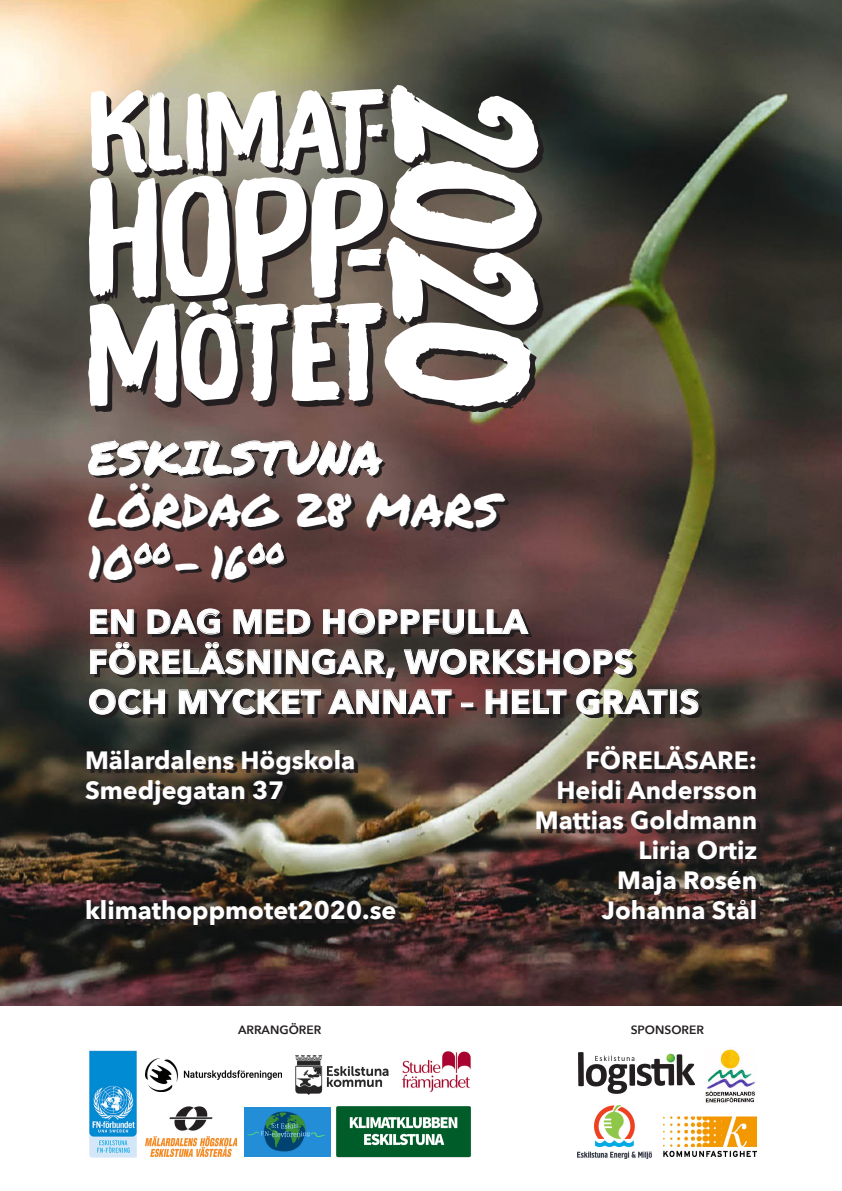
<style>
.page{position:relative;width:842px;height:1191px;background:#fff}
.page>*{position:absolute;margin:0;border:0;box-sizing:border-box;transform-origin:0 0}
.t1{font:46.1px "Permanent Marker";color:#fff}
.t2{font:45.6px "Permanent Marker";color:#fff}
.t3{font:700 33.3px/40px "Avenir Next";letter-spacing:.025em;color:#fff}
.t4{font:700 25px "Avenir Next";color:#fff}
.t5{font:600 12px "Avenir Next";color:#231f20}
</style>
<div class="page">
<img style="left:0;top:0;width:842px;height:1006px">
<svg style="left:93px;top:90px;width:450px;height:321px"></svg>
<svg style="left:88px;top:85px;width:450px;height:322px"></svg>
<svg style="left:92px;top:444px;width:417px;height:139px"></svg>
<svg style="left:88px;top:440px;width:295px;height:36px"></svg>
<svg style="left:134px;top:542px;width:36px;height:23px"></svg>
<svg style="left:247px;top:542px;width:37px;height:23px"></svg>
<svg style="left:93px;top:613px;width:609px;height:105px"></svg>
<svg style="left:90px;top:609px;width:44px;height:25px"></svg>
<svg style="left:148px;top:609px;width:72px;height:25px"></svg>
<svg style="left:234px;top:609px;width:76px;height:25px"></svg>
<svg style="left:323px;top:609px;width:205px;height:25px"></svg>
<svg style="left:90px;top:642px;width:180px;height:32px"></svg>
<svg style="left:286px;top:649px;width:109px;height:29px"></svg>
<svg style="left:404px;top:649px;width:229px;height:25px"></svg>
<svg style="left:89px;top:689px;width:76px;height:25px"></svg>
<svg style="left:179px;top:689px;width:142px;height:25px"></svg>
<svg style="left:328px;top:689px;width:124px;height:25px"></svg>
<svg style="left:461px;top:703px;width:12px;height:3px"></svg>
<svg style="left:486px;top:689px;width:81px;height:25px"></svg>
<svg style="left:576px;top:689px;width:92px;height:25px"></svg>
<svg style="left:680px;top:689px;width:19px;height:25px"></svg>
<img style="left:89px;top:1050px;width:48px;height:108px">
<img style="left:145px;top:1058px;width:136px;height:33px">
<img style="left:295px;top:1055px;width:93px;height:40px">
<img style="left:244px;top:1107px;width:86px;height:49px">
<img style="left:145px;top:1107px;width:91px;height:49px">
<img style="left:336px;top:1106px;width:135px;height:52px">
<img style="left:402px;top:1051px;width:69px;height:42px">
<img style="left:705px;top:1049px;width:51px;height:54px">
<img style="left:663px;top:1116px;width:93px;height:40px">
<img style="left:577px;top:1105px;width:75px;height:53px">
<img style="left:578px;top:1052px;width:117px;height:41px">
<img style="left:89px;top:754px;width:310px;height:172px">
<svg style="left:541px;top:752px;width:219px;height:171px"></svg>
<p class="t1" style="left:88px;top:423px;width:295px">ESKILSTUNA</p>
<p class="t1" style="left:88px;top:476px;width:413px">LÖRDAG 28 MARS</p>
<p class="t2" style="left:88px;top:528px;width:198px">10<sup>00</sup>- 16<sup>00</sup></p>
<p class="t3" style="left:88px;top:601px;width:612px">EN DAG MED HOPPFULLA<br>FÖRELÄSNINGAR, WORKSHOPS<br>OCH MYCKET ANNAT – HELT GRATIS</p>
<p class="t4" style="left:85px;top:738px;width:272px">Mälardalens Högskola</p>
<p class="t4" style="left:85px;top:768px;width:201px">Smedjegatan 37</p>
<p class="t4" style="left:85px;top:888px;width:313px">klimathoppmotet2020.se</p>
<p class="t4" style="left:585px;top:738px;width:173px">FÖRELÄSARE:</p>
<p class="t4" style="left:556px;top:768px;width:202px">Heidi Andersson</p>
<p class="t4" style="left:535px;top:798px;width:224px">Mattias Goldmann</p>
<p class="t4" style="left:639px;top:828px;width:120px">Liria Ortiz</p>
<p class="t4" style="left:617px;top:858px;width:142px">Maja Rosén</p>
<p class="t4" style="left:602px;top:888px;width:157px">Johanna Stål</p>
<p class="t5" style="left:238px;top:1019px;width:85px">ARRANGÖRER</p>
<p class="t5" style="left:631px;top:1019px;width:75px">SPONSORER</p>
</div>
